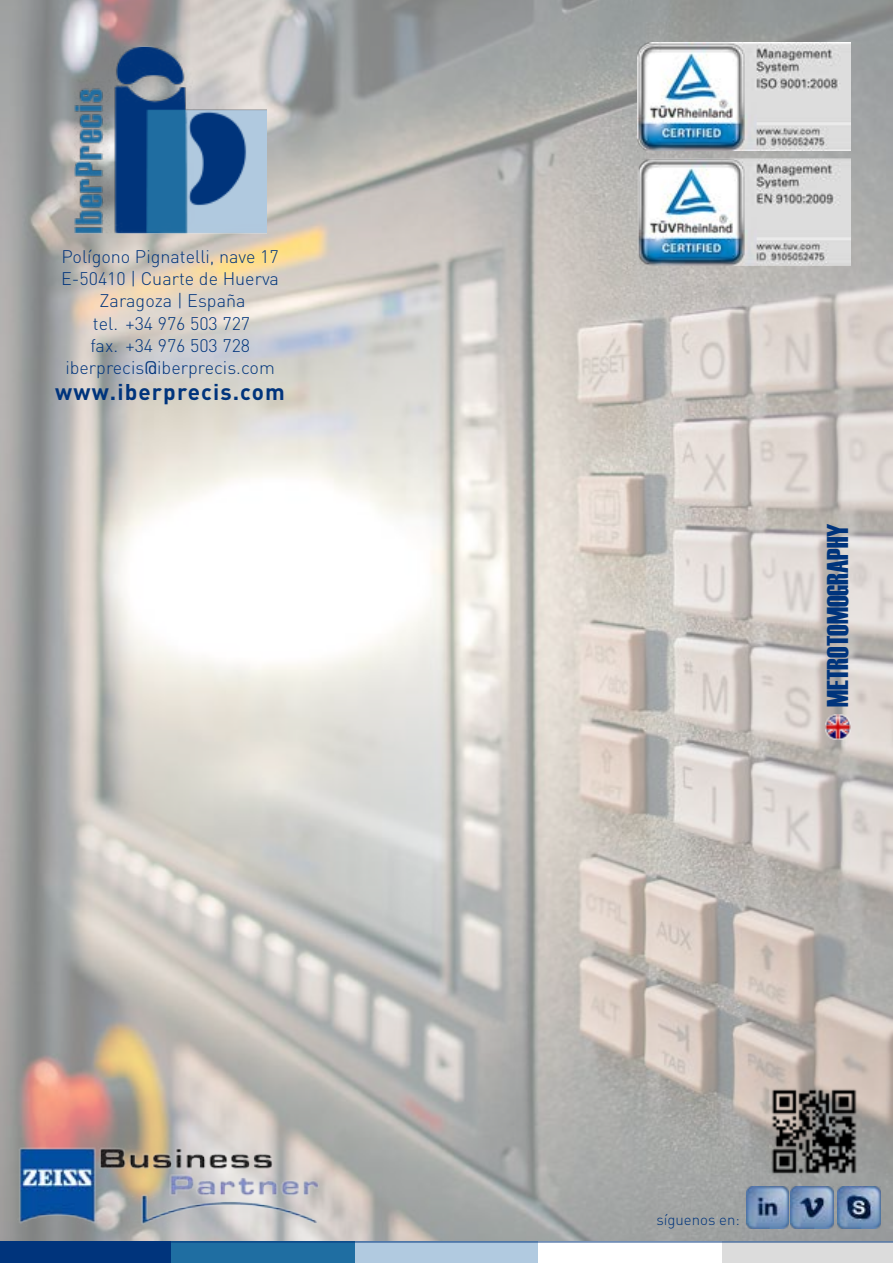
<style>
.page{position:relative;width:893px;height:1263px;background:#fff}
.page>*{position:absolute;margin:0;border:0;box-sizing:border-box;transform-origin:0 0}
.t1{font:30px "Haettenschweiler";color:#00347c}
.t2{font:700 22.5px "DIN Pro";letter-spacing:.05em;color:#00347c}
.t3{font:300 18px/22.2px "DIN Pro";color:#00347c}
.t4{font:300 15px "DIN Pro";color:#00347c}
.s1{font-weight:400}
</style>
<div class="page">
<img style="left:0;top:0;width:893px;height:1242px">
<div style="left:0;top:1242px;width:171px;height:21px;background:#00347c"></div>
<div style="left:355px;top:1242px;width:183px;height:21px;background:#b1cae0"></div>
<div style="left:722px;top:1242px;width:171px;height:21px;background:#dcdcdc"></div>
<div style="left:171px;top:1242px;width:184px;height:21px;background:#1f6ea2"></div>
<img style="left:74px;top:43px;width:192px;height:191px">
<img style="left:746px;top:1186px;width:43px;height:43px">
<img style="left:791px;top:1186px;width:42px;height:43px">
<img style="left:838px;top:1186px;width:42px;height:43px">
<hr style="left:0;top:1242px;width:893px;height:1px;background:#00347c">
<img style="left:771px;top:1088px;width:85px;height:85px">
<img style="left:16px;top:1145px;width:308px;height:82px">
<img style="left:637px;top:43px;width:213px;height:107px">
<img style="left:637px;top:157px;width:213px;height:108px">
<img style="left:825px;top:714px;width:25px;height:25px">
<p class="t3" style="left:61px;top:244px;width:219px">Polígono Pignatelli, nave 17</p>
<p class="t3" style="left:61px;top:267px;width:219px;text-align:center">E-50410 | Cuarte de Huerva<br>Zaragoza | España</p>
<p class="t3" style="left:90px;top:311px;width:161px">tel. +34 976 503 727 fax. +34 976 503 728</p>
<p class="t3" style="left:65px;top:356px;width:211px">iberprecis<span class="s1">@</span>iberprecis.com</p>
<p class="t2" style="left:55px;top:376px;width:231px">www.iberprecis.com</p>
<h1 class="t1" style="left:817px;top:707px;width:185px;rotate:-90deg">METROTOMOGRAPHY</h1>
<p class="t4" style="left:656px;top:1209px;width:85px">síguenos en:</p>
</div>
